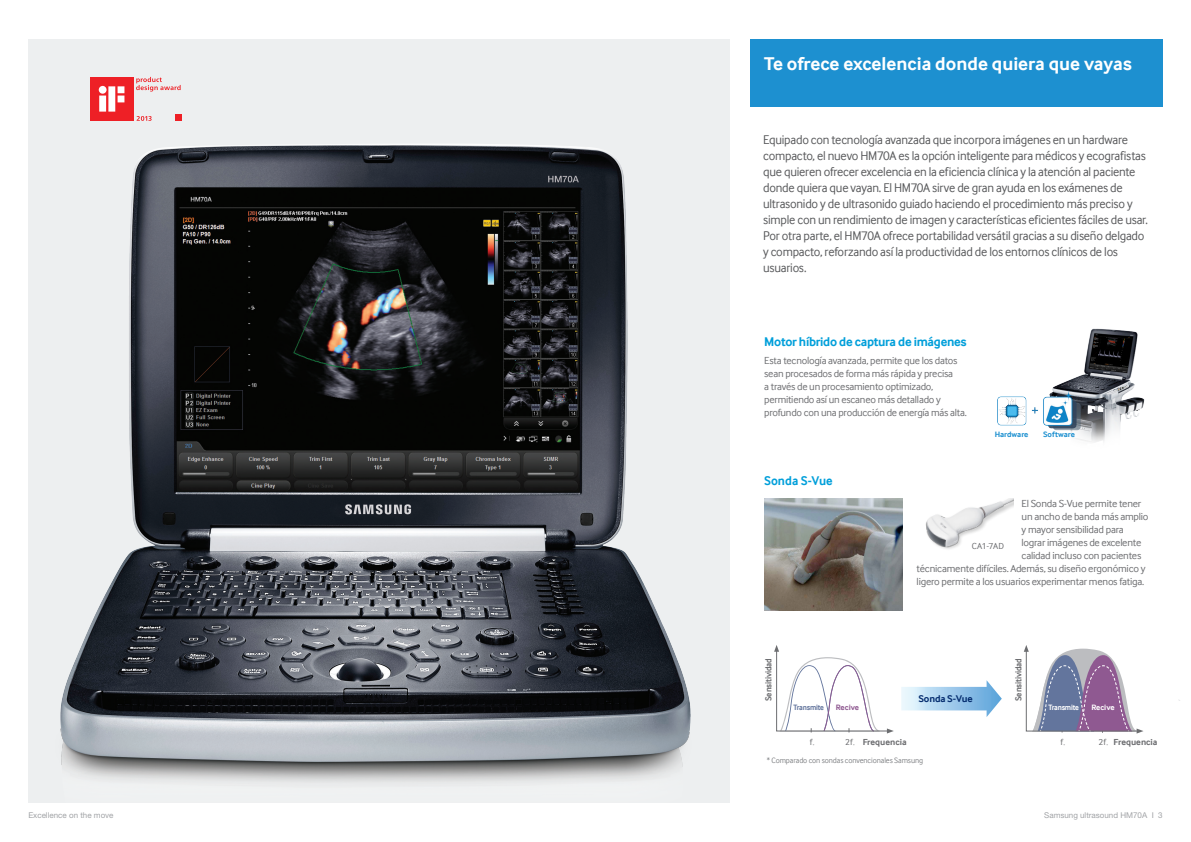
<style>
.page{position:relative;width:1191px;height:842px;background:#fff}
.page>*{position:absolute;margin:0;border:0;box-sizing:border-box;transform-origin:0 0}
.t1{font:700 19px "Samsung Inter Face";color:#fff}
.t2{font:13px/16px "Samsung Inter Face";letter-spacing:-.02em;color:#57585a;scale:.95 1}
.t3{font:700 13px "Samsung Inter Face";letter-spacing:-.02em;color:#009fda}
.t4{font:700 13px "Samsung Inter Face";color:#009fda;scale:.95 1}
.t5{font:10.5px/13px "Samsung Inter Face";letter-spacing:-.02em;color:#6c6d70}
.t6{font:700 10px "Samsung Inter Face";letter-spacing:-.015em;color:#052d6f}
.t7{font:700 9px "Samsung Inter Face";letter-spacing:-.02em;color:#6c6d70;scale:.9 1}
.t8{font:700 9px "Samsung Inter Face";color:#6c6d70}
.t9{font:9px "Samsung Inter Face";color:#6c6d70}
.t10{font:8px "Helvetica Neue";color:#a1a3a6}
.t11{font:8px "Samsung Inter Face";letter-spacing:-.01em;color:#808285;scale:.96 1}
.소제목{font:700 8px "Samsung Inter Face";color:#1d90d0}
.t12{font:700 8px "Samsung Inter Face";letter-spacing:-.03em;color:#63759d;scale:.9 1}
.t13{font:700 8px "Samsung Inter Face";letter-spacing:-.03em;color:#fff;scale:.9 1}
.t14{font:700 8px "Samsung Inter Face";color:#8f5991}
.t15{font:700 8px "Samsung Inter Face";letter-spacing:-.03em;color:#fff}
.t16{font:5.2px "Samsung Inter Face";color:#6c6d70}
</style>
<div class="page">
<div style="left:28px;top:40px;width:702px;height:763px;background:#edeff0"></div>
<img style="left:60px;top:144px;width:631px;height:638px">
<div style="left:90px;top:77px;width:44px;height:44px;background:#ee2026"></div>
<svg style="left:99px;top:86px;width:25px;height:26px"></svg>
<div style="left:175px;top:114px;width:7px;height:7px;background:#ee2026"></div>
<svg style="left:136px;top:77px;width:45px;height:15px"></svg>
<svg style="left:137px;top:116px;width:15px;height:5px"></svg>
<div style="left:750px;top:40px;width:412px;height:67px;background:#1d90d0"></div>
<img style="left:926px;top:498px;width:87px;height:51px">
<img style="left:764px;top:498px;width:138px;height:113px">
<img style="left:997px;top:328px;width:148px;height:114px">
<svg style="left:901px;top:680px;width:100px;height:37px"></svg>
<svg style="left:1024px;top:645px;width:119px;height:88px"></svg>
<svg style="left:774px;top:645px;width:119px;height:88px"></svg>
<p class="t1" style="left:764px;top:52px;width:369px">Te ofrece excelencia donde quiera que vayas</p>
<p class="t2" style="left:763px;top:131px;width:406px">Equipado con tecnología avanzada que incorpora imágenes en un hardware compacto, el nuevo HM70A es la opción inteligente para médicos y ecografistas que quieren ofrecer excelencia en la eficiencia clínica y la atención al paciente donde quiera que vayan. El HM70A sirve de gran ayuda en los exámenes de ultrasonido y de ultrasonido guiado haciendo el procedimiento más preciso y simple con un rendimiento de imagen y características eficientes fáciles de usar.</p>
<p class="t2" style="left:763px;top:227px;width:403px">Por otra parte, el HM70A ofrece portabilidad versátil gracias a su diseño delgado y compacto, reforzando así la productividad de los entornos clínicos de los usuarios.</p>
<p class="t3" style="left:764px;top:334px;width:204px">Motor híbrido de captura de imágenes</p>
<p class="t5" style="left:764px;top:354px;width:204px">Esta tecnología avanzada, permite que los datos sean procesados de forma más rápida y precisa<br>a través de un procesamiento optimizado, permitiendo así un escaneo más detallado y profundo con una producción de energía más alta.</p>
<p class="t4" style="left:764px;top:472px;width:74px">Sonda S-Vue</p>
<p class="소제목" style="left:994px;top:430px;width:35px">Hardware</p>
<p class="소제목" style="left:1043px;top:430px;width:33px">Software</p>
<p class="t5" style="left:1021px;top:497px;width:121px">El Sonda S-Vue permite tener</p>
<p class="t5" style="left:1021px;top:510px;width:128px">un ancho de banda más amplio</p>
<p class="t5" style="left:1021px;top:523px;width:104px">y mayor sensibilidad para</p>
<p class="t5" style="left:1021px;top:536px;width:121px">lograr imágenes de excelente</p>
<p class="t5" style="left:1021px;top:549px;width:121px">calidad incluso con pacientes</p>
<p class="t5" style="left:916px;top:562px;width:230px">técnicamente difíciles. Además, su diseño ergonómico y</p>
<p class="t5" style="left:916px;top:575px;width:229px">ligero permite a los usuarios experimentar menos fatiga.</p>
<p class="t9" style="left:972px;top:541px;width:34px">CA1-7AD</p>
<p class="t7" style="left:763px;top:701px;width:49px;rotate:-90deg">Sensitividad</p>
<p class="t12" style="left:793px;top:702px;width:35px">Transmite</p>
<p class="t14" style="left:835px;top:702px;width:25px">Recive</p>
<p class="t9" style="left:809px;top:737px;width:4px">f</p>
<p class="t8" style="left:862px;top:736px;width:46px">Frequencia</p>
<p class="t16" style="left:812px;top:743px;width:4px">˚</p>
<p class="t9" style="left:845px;top:737px;width:11px">2f<sub>˚</sub></p>
<p class="t6" style="left:918px;top:692px;width:56px">Sonda S-Vue</p>
<p class="t7" style="left:1013px;top:701px;width:49px;rotate:-90deg">Sensitividad</p>
<p class="t13" style="left:1048px;top:702px;width:35px">Transmite</p>
<p class="t15" style="left:1091px;top:702px;width:25px">Recive</p>
<p class="t9" style="left:1060px;top:737px;width:4px">f</p>
<p class="t8" style="left:1113px;top:736px;width:46px">Frequencia</p>
<p class="t16" style="left:1063px;top:743px;width:4px">˚</p>
<p class="t9" style="left:1098px;top:737px;width:11px">2f<sub>˚</sub></p>
<p class="t11" style="left:766px;top:755px;width:164px">* Comparado con sondas convencionales Samsung</p>
<p class="t10" style="left:28px;top:811px;width:87px">Excellence on the move</p>
<p class="t10" style="left:1044px;top:811px;width:120px">Samsung ultrasound HM70A I 3</p>
</div>
